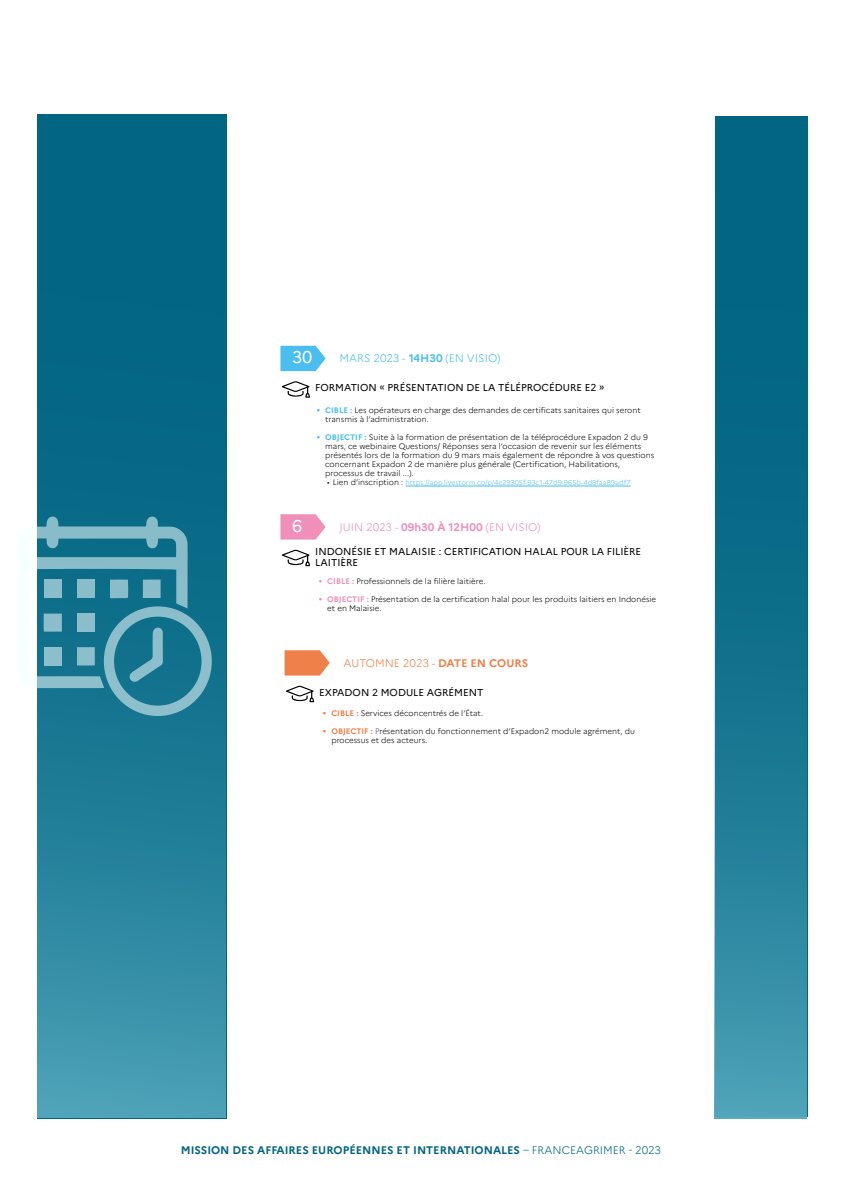
<style>
.page{position:relative;width:842px;height:1191px;background:#fff}
.page>*{position:absolute;margin:0;border:0;box-sizing:border-box;transform-origin:0 0}
.t1{font:17px "Marianne";color:#fff}
.t2{font:700 11px "Marianne";color:#026582}
.t3{font:300 11px "Marianne";color:#f08fba}
.t4{font:300 11px "Marianne";color:#4abeee}
.t5{font:300 11px "Marianne";color:#f0804a}
.t6{font:10px/11px "Marianne";color:#000}
.t7{font:300 8px/9px "Marianne";color:#000}
.t8{font:300 7px "Marianne";color:#4abeee}
.s1{font-weight:700}
.s2{font-weight:700;color:#4abeee}
.s3{font-size:8px;color:#000}
.s4{font-weight:700;color:#f08fba}
.s5{font-weight:700;color:#f0804a}
.s6{color:#49457b}
.s7{font-weight:300}
</style>
<div class="page">
<svg style="left:38px;top:115px;width:188px;height:1003px;background:#187792"></svg>
<svg style="left:37px;top:516px;width:175px;height:200px;background:#3889a0"></svg>
<svg style="left:714px;top:119px;width:93px;height:999px;background:#197792"></svg>
<svg style="left:280px;top:346px;width:46px;height:25px"></svg>
<hr style="left:406px;top:486px;width:224px;height:1px;background:#4abeee">
<svg style="left:282px;top:381px;width:28px;height:17px"></svg>
<svg style="left:280px;top:514px;width:46px;height:25px"></svg>
<svg style="left:285px;top:650px;width:45px;height:25px"></svg>
<svg style="left:282px;top:549px;width:28px;height:17px"></svg>
<svg style="left:286px;top:685px;width:28px;height:17px"></svg>
<h1 class="t1" style="left:292px;top:344px;width:22px">30</h1>
<h2 class="t4" style="left:339px;top:350px;width:162px">MARS 2023 - <span class="s1">14H30</span> (EN VISIO)</h2>
<p class="t6" style="left:315px;top:381px;width:291px">FORMATION « PRÉSENTATION DE LA TÉLÉPROCÉDURE E2 »</p>
<p class="t7" style="left:325px;top:404px;width:317px;text-indent:-9px"><span class="s2">• CIBLE :</span> Les opérateurs en charge des demandes de certificats sanitaires qui seront transmis à l’administration.</p>
<p class="t7" style="left:325px;top:432px;width:331px;text-indent:-9px"><span class="s2">• OBJECTIF :</span> Suite à la formation de présentation de la téléprocédure Expadon 2 du 9 mars, ce webinaire Questions/ Réponses sera l’occasion de revenir sur les éléments présentés lors de la formation du 9 mars mais également de répondre à vos questions concernant Expadon 2 de manière plus générale (Certification, Habilitations, processus de travail ...).</p>
<p class="t8" style="left:327px;top:477px;width:305px"><span class="s3">• Lien d’inscription :</span> https://app.livestorm.co/p/4e29305f-93c1-47d9-965b-4d8faa89adf7</p>
<h1 class="t1" style="left:292px;top:512px;width:12px">6</h1>
<h2 class="t3" style="left:339px;top:518px;width:203px">JUIN 2023 - <span class="s1">09h30 À 12H00</span> (EN VISIO)</h2>
<p class="t6" style="left:315px;top:545px;width:328px">INDONÉSIE ET MALAISIE : CERTIFICATION HALAL POUR LA FILIÈRE<br>LAITIÈRE</p>
<p class="t7" style="left:319px;top:576px;width:168px"><span class="s4">• CIBLE :</span> Professionnels de la filière laitière.</p>
<p class="t7" style="left:327px;top:594px;width:330px;text-indent:-9px"><span class="s4">• OBJECTIF :</span> Présentation de la certification halal pour les produits laitiers en Indonésie et en Malaisie.</p>
<h2 class="t5" style="left:344px;top:654px;width:186px">AUTOMNE 2023 - <span class="s1">DATE EN COURS</span></h2>
<p class="t6" style="left:319px;top:686px;width:166px">EXPADON 2 MODULE AGRÉMENT</p>
<p class="t7" style="left:323px;top:707px;width:162px"><span class="s5">• CIBLE :</span> Services déconcentrés de l’État.</p>
<p class="t7" style="left:331px;top:726px;width:305px;text-indent:-9px"><span class="s5">• OBJECTIF :</span> <span class="s6">P</span>résentation du fonctionnement d’Expadon2 module agrément, du processus et des acteurs.</p>
<h2 class="t2" style="left:181px;top:1142px;width:482px">MISSION DES AFFAIRES EUROPÉENNES ET INTERNATIONALES <span class="s7">– FRANCEAGRIMER - 2023</span></h2>
</div>
